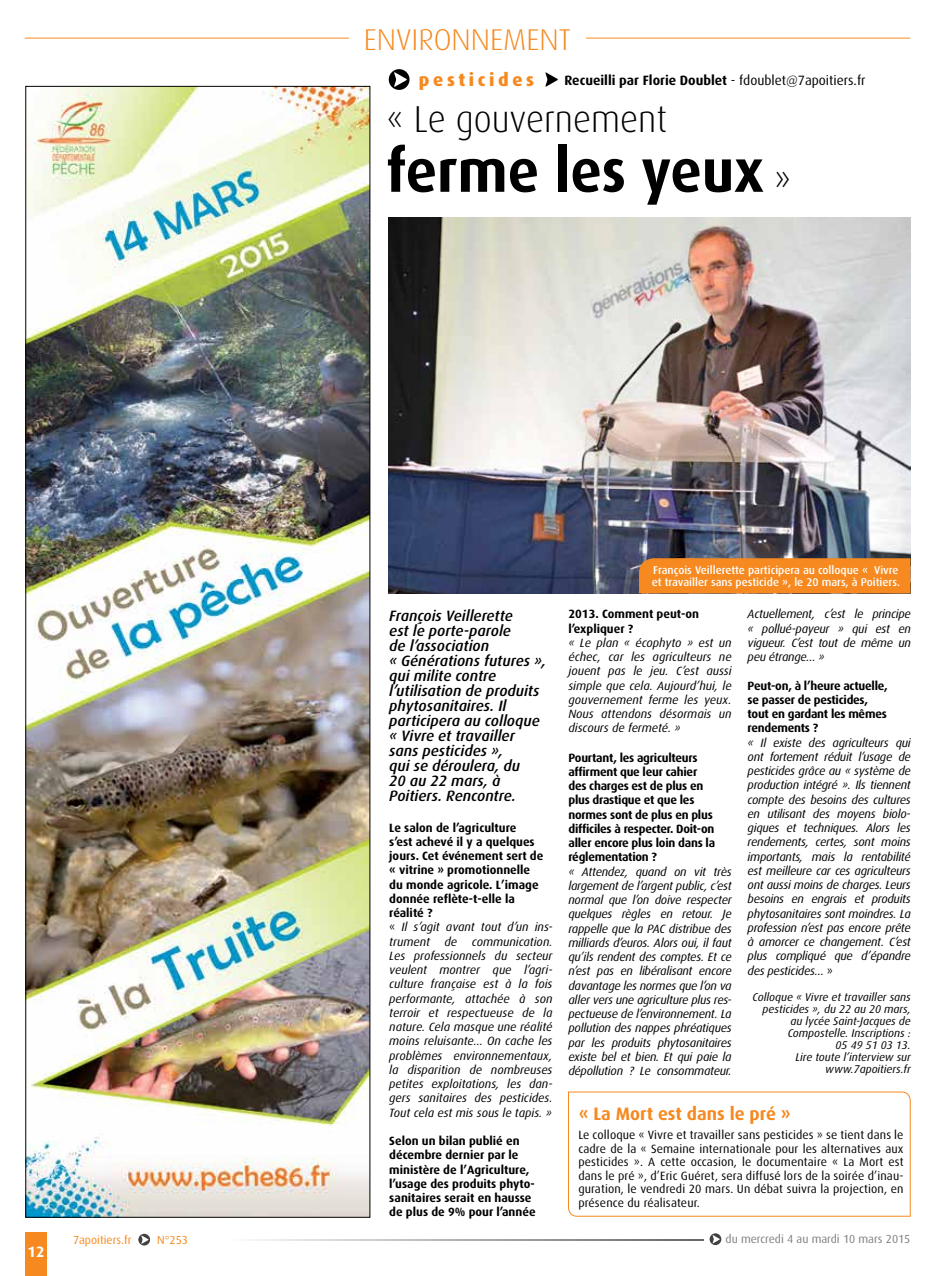
<style>
.page{position:relative;width:936px;height:1276px;background:#fff}
.page>*{position:absolute;margin:0;border:0;box-sizing:border-box;transform-origin:0 0}
.t1{font:700 60px "Dax";color:#000;scale:.95 1}
.t2{font:300 37.5px "Dax";color:#000;scale:.95 1}
.t3{font:300 30px "Dax";color:#f6891f}
.t4{font:700 18px "Dax";color:#f6891f}
.t5{font:800 18px "Dax";letter-spacing:.2em;color:#f6891f}
.t6{font:italic 500 15px/15px "Dax";color:#000}
.t7{font:700 15px "Dax";color:#fff}
.t8{font:700 13.5px "Dax";color:#000}
.t9{font:italic 12px/14.2px "Dax";color:#000;text-align:justify}
.t10{font:12px/13.5px "Dax";letter-spacing:.01em;color:#000;text-align:justify}
.t11{font:700 12px/14.2px "Dax";letter-spacing:-.02em;color:#000}
.t12{font:700 12px/14.2px "Dax";color:#000}
.t13{font:11.7px "Dax";color:#7c7e81}
.t14{font:11.7px "Dax";color:#f6891f}
.t15{font:italic 11.25px/12px "Dax";color:#000;text-align:right}
.t16{font:500 11.25px/12px "Dax";color:#fff}
.s1{font-weight:400}
.s2{font-weight:300;font-size:37.5px}
.s3{font-weight:700;font-style:normal}
.s4{font-style:normal}
</style>
<div class="page">
<div style="left:26px;top:1232px;width:21px;height:44px;background:#f6891f"></div>
<img style="left:388px;top:217px;width:522px;height:376px">
<svg style="left:389px;top:69px;width:20px;height:21px"></svg>
<div style="left:639px;top:558px;width:271px;height:35px;background:#f6891f"></div>
<svg style="left:545px;top:72px;width:13px;height:15px"></svg>
<hr style="left:25px;top:38px;width:885px;height:1px;background:#f78d1e">
<div style="left:349px;top:26px;width:236px;height:28px;background:#fff"></div>
<img style="left:28px;top:88px;width:340px;height:1127px">
<svg style="left:138px;top:1233px;width:12px;height:12px"></svg>
<svg style="left:709px;top:1233px;width:12px;height:12px"></svg>
<svg style="left:252px;top:1239px;width:451px;height:1px"></svg>
<svg style="left:568px;top:1091px;width:342px;height:125px"></svg>
<h3 class="t3" style="left:364px;top:23px;width:89px">environnemen</h3>
<h3 class="t3" style="left:559px;top:23px;width:14px">t</h3>
<h3 class="t5" style="left:419px;top:70px;width:117px">pesticides</h3>
<p class="t8" style="left:564px;top:72px;width:302px">Recueilli par Florie Doublet <span class="s1">- fdoublet@7apoitiers.fr</span></p>
<h2 class="t2" style="left:386px;top:98px;width:297px">« Le gouvernement</h2>
<h1 class="t1" style="left:386px;top:137px;width:428px">ferme les yeux <span class="s2">»</span></h1>
<p class="t7" style="left:28px;top:1243px;width:18px">12</p>
<p class="t6" style="left:389px;top:608px;width:158px">François Veillerette<br>est le porte-parole<br>de l’association<br>« Générations futures », qui milite contre l’utilisation de produits phytosanitaires. Il participera au colloque « Vivre et travailler sans pesticides »,<br>qui se déroulera, du<br>20 au 22 mars, à<br>Poitiers. Rencontre.</p>
<p class="t9" style="left:389px;top:820px;width:165px;text-align:left"><span class="s3">Le salon de l’agriculture<br>s’est achevé il y a quelques jours. Cet événement sert de « vitrine » promotionnelle<br>du monde agricole. L’image donnée reflète-t-elle la réalité ?<br></span><span class="s4">«</span> Il s’agit avant tout d’un ins&shy;trument de communication.<br>Les professionnels du secteur veulent montrer que l’agri&shy;culture française est à la fois performante, attachée à son terroir et respectueuse de la nature. Cela masque une réalité moins reluisante… On cache les problèmes environnementaux, la disparition de nombreuses petites exploitations, les dan&shy;gers sanitaires des pesticides.<br>Tout cela est mis sous le tapis. »</p>
<p class="t12" style="left:389px;top:1134px;width:148px">Selon un bilan publié en décembre dernier par le ministère de l’Agriculture, l’usage des produits phyto&shy;sanitaires serait en hausse de plus de 9% pour l’année</p>
<p class="t16" style="left:651px;top:564px;width:250px">François Veillerette participera au colloque « Vivre et travailler sans pesticide », le 20 mars, à Poitiers.</p>
<p class="t12" style="left:568px;top:607px;width:132px">2013. Comment peut-on l’expliquer ?</p>
<p class="t9" style="left:568px;top:636px;width:165px">« Le plan « écophyto » est un échec, car les agriculteurs ne jouent pas le jeu. C’est aussi simple que cela. Aujourd’hui, le gouvernement ferme les yeux.<br>Nous attendons désormais un discours de fermeté. »</p>
<p class="t11" style="left:568px;top:750px;width:148px">Pourtant, les agriculteurs affirment que leur cahier des charges est de plus en plus drastique et que les normes sont de plus en plus difficiles à respecter. Doit-on aller encore plus loin dans la réglementation ?</p>
<p class="t9" style="left:568px;top:864px;width:165px">« Attendez, quand on vit très largement de l’argent public, c’est normal que l’on doive respecter quelques règles en retour. Je rappelle que la PAC distribue des milliards d’euros. Alors oui, il faut qu’ils rendent des comptes. Et ce n’est pas en libéralisant encore davantage les normes que l’on va aller vers une agriculture plus res&shy;pectueuse de l’environnement. La pollution des nappes phréatiques par les produits phytosanitaires existe bel et bien. Et qui paie la dépollution ? Le consommateur.</p>
<p class="t9" style="left:747px;top:607px;width:165px">Actuellement, c’est le principe « pollué-payeur » qui est en vigueur. C’est tout de même un peu étrange… »</p>
<p class="t11" style="left:747px;top:678px;width:141px">Peut-on, à l’heure actuelle, se passer de pesticides, tout en gardant les mêmes rendements ?</p>
<p class="t9" style="left:747px;top:735px;width:165px">« Il existe des agriculteurs qui ont fortement réduit l’usage de pesticides grâce au « système de production intégré ». Ils tiennent compte des besoins des cultures en utilisant des moyens biolo&shy;giques et techniques. Alors les rendements, certes, sont moins importants, mais la rentabilité est meilleure car ces agriculteurs ont aussi moins de charges. Leurs besoins en engrais et produits phytosanitaires sont moindres. La profession n’est pas encore prête à amorcer ce changement. C’est plus compliqué que d’épandre des pesticides… <span class="s4">»</span></p>
<p class="t15" style="left:752px;top:991px;width:160px">Colloque « Vivre et travailler sans pesticides », du 22 au 20 mars, au lycée Saint-Jacques de<br>Compostelle. Inscriptions :<br>05 49 51 03 13.<br>Lire toute l’interview sur www.7apoitiers.fr</p>
<h3 class="t4" style="left:578px;top:1103px;width:213px">« La Mort est dans le pré »</h3>
<p class="t10" style="left:578px;top:1128px;width:327px">Le colloque « Vivre et travailler sans pesticides » se tient dans le cadre de la « Semaine internationale pour les alternatives aux pesticides ». A cette occasion, le documentaire « La Mort est dans le pré », d’Eric Guéret, sera diffusé lors de la soirée d’inau&shy;guration, le vendredi 20 mars. Un débat suivra la projection, en présence du réalisateur.</p>
<p class="t14" style="left:73px;top:1233px;width:60px">7apoitiers.fr</p>
<p class="t14" style="left:157px;top:1233px;width:32px">N°253</p>
<p class="t13" style="left:725px;top:1232px;width:186px">du mercredi 4 au mardi 10 mars 2015</p>
</div>
